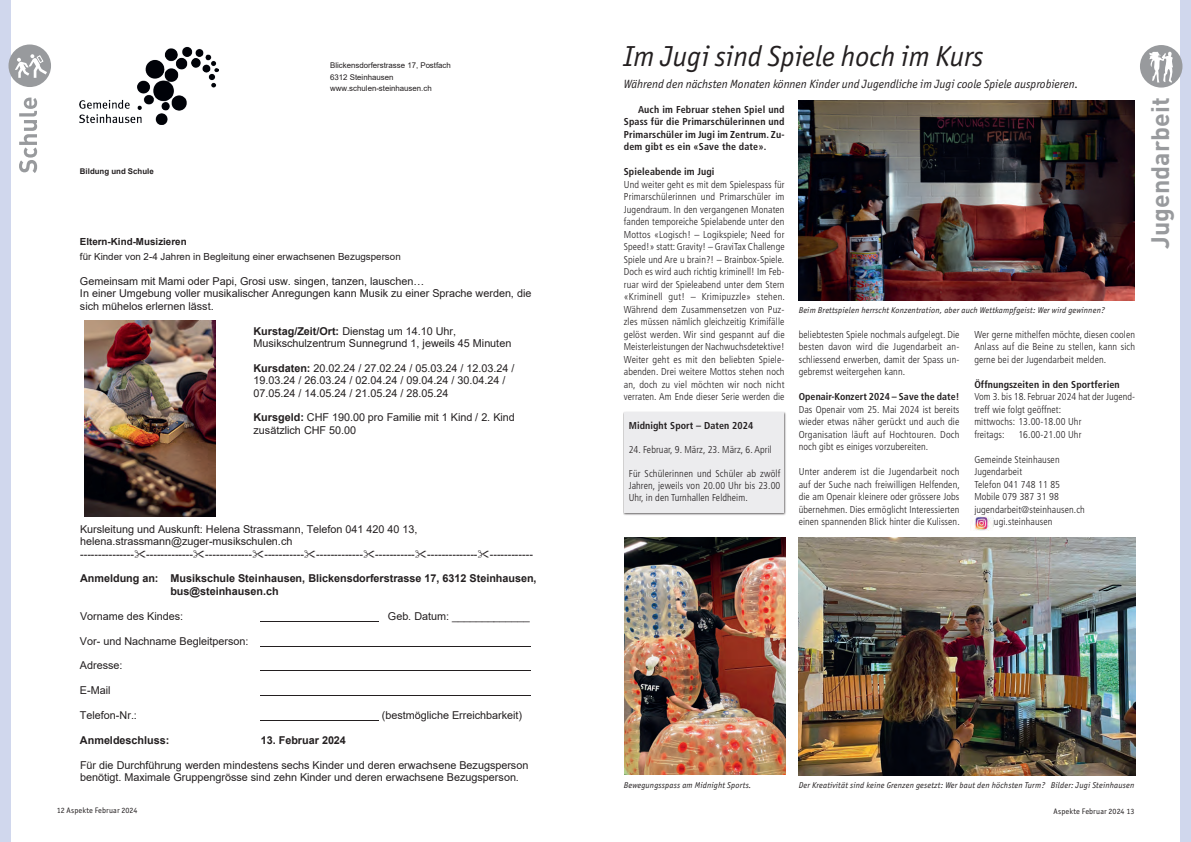
<style>
.page{position:relative;width:1191px;height:842px;background:#fff}
.page>*{position:absolute;margin:0;border:0;box-sizing:border-box;transform-origin:0 0}
.t1{font:italic 29px "Officina Sans ITC Pro";color:#231f20}
.t2{font:700 25px "DIN";color:#989a9d}
.t3{font:italic 12px "Officina Sans ITC Pro";color:#231f20}
.t4{font:10.8px/12.4px "Arial";color:#231f20}
.t5{font:700 10.8px/12.3px "Arial";color:#231f20}
.t6{font:300 condensed 10px/12.5px "Frutiger LT Std";letter-spacing:.01em;color:#231f20;text-align:justify}
.t7{font:700 condensed 10px/12.5px "Frutiger";letter-spacing:.01em;color:#231f20;text-align:justify}
.t8{font:9.8px "Arial";color:#231f20}
.t9{font:700 9.8px "Arial";color:#231f20}
.t10{font:italic 8.5px "Officina Sans ITC Pro";letter-spacing:.02em;color:#231f20}
.t11{font:8px "Officina Sans ITC Pro";letter-spacing:.015em;color:#231f20}
.t12{font:7.9px/11.3px "Arial";letter-spacing:-.005em;color:#231f20}
.t13{font:700 7.9px "Arial";color:#231f20}
.s1{font-weight:700}
</style>
<div class="page">
<div style="left:0;top:0;width:11px;height:842px;background:#d0d7ed"></div>
<div style="left:1179px;top:0;width:12px;height:842px;background:#d0d7ed"></div>
<img style="left:798px;top:100px;width:336px;height:200px">
<img style="left:798px;top:538px;width:337px;height:237px">
<img style="left:624px;top:538px;width:161px;height:236px">
<img style="left:970px;top:515px;width:22px;height:15px">
<div style="left:623px;top:411px;width:163px;height:105px;background:#231f20;opacity:.75"></div>
<div style="left:624px;top:413px;width:160px;height:100px;background:#ececee"></div>
<div style="left:1140px;top:45px;width:42px;height:43px;background:#989a9d;border-radius:50%"></div>
<svg style="left:1149px;top:51px;width:24px;height:32px"></svg>
<svg style="left:19px;top:98px;width:18px;height:75px"></svg>
<div style="left:9px;top:45px;width:42px;height:42px;background:#989a9d;border-radius:50%"></div>
<svg style="left:15px;top:54px;width:32px;height:24px"></svg>
<img style="left:80px;top:46px;width:139px;height:79px">
<img style="left:85px;top:320px;width:131px;height:197px">
<hr style="left:261px;top:621px;width:118px;height:1px;background:#231f20">
<hr style="left:261px;top:646px;width:270px;height:1px;background:#231f20">
<hr style="left:261px;top:670px;width:270px;height:1px;background:#231f20">
<hr style="left:261px;top:695px;width:270px;height:1px;background:#231f20">
<hr style="left:261px;top:720px;width:118px;height:1px;background:#231f20">
<p class="t13" style="left:80px;top:165px;width:75px">Bildung und Schule</p>
<p class="t12" style="left:330px;top:60px;width:122px">Blickensdorferstrasse 17, Postfach<br>6312 Steinhausen www.schulen-steinhausen.ch</p>
<p class="t9" style="left:80px;top:234px;width:108px">Eltern-Kind-Musizieren</p>
<p class="t8" style="left:80px;top:250px;width:322px">für Kinder von 2-4 Jahren in Begleitung einer erwachsenen Bezugsperson</p>
<p class="t4" style="left:80px;top:275px;width:453px">Gemeinsam mit Mami oder Papi, Grosi usw. singen, tanzen, lauschen…<br>In einer Umgebung voller musikalischer Anregungen kann Musik zu einer Sprache werden, die sich mühelos erlernen lässt.</p>
<p class="t4" style="left:253px;top:325px;width:259px"><span class="s1">Kurstag/Zeit/Ort:</span> Dienstag um 14.10 Uhr,<br>Musikschulzentrum Sunnegrund 1, jeweils 45 Minuten</p>
<p class="t4" style="left:253px;top:362px;width:262px"><span class="s1">Kursdaten:</span> 20.02.24 / 27.02.24 / 05.03.24 / 12.03.24 /<br>19.03.24 / 26.03.24 / 02.04.24 / 09.04.24 / 30.04.24 /<br>07.05.24 / 14.05.24 / 21.05.24 / 28.05.24</p>
<p class="t4" style="left:253px;top:411px;width:263px"><span class="s1">Kursgeld:</span> CHF 190.00 pro Familie mit 1 Kind / 2. Kind zusätzlich CHF 50.00</p>
<p class="t4" style="left:80px;top:523px;width:454px">Kursleitung und Auskunft: Helena Strassmann, Telefon 041 420 40 13, helena.strassmann@zuger-musikschulen.ch<br>--------------- ------------- ------------- ----------- ------------- ----------- -------------- ------------</p>
<p class="t5" style="left:170px;top:573px;width:368px;text-indent:-90px">Anmeldung an: Musikschule Steinhausen, Blickensdorferstrasse 17, 6312 Steinhausen, bus@steinhausen.ch</p>
<p class="t4" style="left:80px;top:610px;width:105px">Vorname des Kindes:</p>
<p class="t4" style="left:388px;top:610px;width:143px">Geb. Datum: _____________</p>
<p class="t4" style="left:80px;top:634px;width:170px">Vor- und Nachname Begleitperson:</p>
<p class="t4" style="left:80px;top:659px;width:44px">Adresse:</p>
<p class="t4" style="left:80px;top:684px;width:32px">E-Mail</p>
<p class="t4" style="left:80px;top:709px;width:58px">Telefon-Nr.:</p>
<p class="t4" style="left:382px;top:709px;width:142px">(bestmögliche Erreichbarkeit)</p>
<p class="t5" style="left:80px;top:734px;width:91px">Anmeldeschluss:</p>
<p class="t5" style="left:261px;top:734px;width:87px">13. Februar 2024</p>
<p class="t4" style="left:80px;top:758px;width:450px">Für die Durchführung werden mindestens sechs Kinder und deren erwachsene Bezugsperson benötigt. Maximale Gruppengrösse sind zehn Kinder und deren erwachsene Bezugsperson.</p>
<h1 class="t1" style="left:624px;top:39px;width:361px">Im Jugi sind Spiele hoch im Kurs</h1>
<p class="t3" style="left:624px;top:77px;width:456px">Während den nächsten Monaten können Kinder und Jugendliche im Jugi coole Spiele ausprobieren.</p>
<p class="t7" style="left:624px;top:103px;width:162px;text-indent:14px">Auch im Februar stehen Spiel und Spass für die Primarschülerinnen und Primarschüler im Jugi im Zentrum. Zu&shy;dem gibt es ein «Save the date».</p>
<p class="t7" style="left:624px;top:165px;width:92px">Spieleabende im Jugi</p>
<p class="t6" style="left:624px;top:178px;width:163px">Und weiter geht es mit dem Spielespass für Primarschülerinnen und Primarschüler im Jugendraum. In den vergangenen Monaten fanden temporeiche Spielabende unter den Mottos «Logisch! – Logikspiele; Need for Speed!» statt: Gravity! – GraviTax Challenge Spiele und Are u brain?! – Brainbox-Spiele.<br>Doch es wird auch richtig kriminell! Im Feb&shy;ruar wird der Spieleabend unter dem Stern «Kriminell gut! – Krimipuzzle» stehen.<br>Während dem Zusammensetzen von Puz&shy;zles müssen nämlich gleichzeitig Krimifälle gelöst werden. Wir sind gespannt auf die Meisterleistungen der Nachwuchsdetektive!<br>Weiter geht es mit den beliebten Spiele&shy;abenden. Drei weitere Mottos stehen noch an, doch zu viel möchten wir noch nicht verraten. Am Ende dieser Serie werden die</p>
<p class="t7" style="left:629px;top:419px;width:126px">Midnight Sport – Daten 2024</p>
<p class="t6" style="left:629px;top:443px;width:145px">24. Februar, 9. März, 23. März, 6. April</p>
<p class="t6" style="left:629px;top:467px;width:153px;line-height:12px">Für Schülerinnen und Schüler ab zwölf Jahren, jeweils von 20.00 Uhr bis 23.00<br>Uhr, in den Turnhallen Feldheim.</p>
<p class="t10" style="left:798px;top:305px;width:308px">Beim Brettspielen herrscht Konzentration, aber auch Wettkampfgeist: Wer wird gewinnen?</p>
<p class="t6" style="left:798px;top:328px;width:162px">beliebtesten Spiele nochmals aufgelegt. Die besten davon wird die Jugendarbeit an&shy;schliessend erwerben, damit der Spass un&shy;gebremst weitergehen kann.</p>
<p class="t7" style="left:798px;top:390px;width:162px">Openair-Konzert 2024 – Save the date!</p>
<p class="t6" style="left:798px;top:403px;width:162px">Das Openair vom 25. Mai 2024 ist bereits wieder etwas näher gerückt und auch die Organisation läuft auf Hochtouren. Doch noch gibt es einiges vorzubereiten.</p>
<p class="t6" style="left:798px;top:465px;width:163px">Unter anderem ist die Jugendarbeit noch auf der Suche nach freiwilligen Helfenden, die am Openair kleinere oder grössere Jobs übernehmen. Dies ermöglicht Interessierten einen spannenden Blick hinter die Kulissen.</p>
<p class="t6" style="left:974px;top:328px;width:162px">Wer gerne mithelfen möchte, diesen coolen Anlass auf die Beine zu stellen, kann sich gerne bei der Jugendarbeit melden.</p>
<p class="t7" style="left:974px;top:378px;width:147px">Öffnungszeiten in den Sportferien</p>
<p class="t6" style="left:974px;top:390px;width:162px;text-align:left">Vom 3. bis 18. Februar 2024 hat der Jugend&shy;treff wie folgt geöffnet:<br>mittwochs: 13.00-18.00 Uhr<br>freitags:</p>
<p class="t6" style="left:1018px;top:428px;width:65px">16.00-21.00 Uhr</p>
<p class="t6" style="left:974px;top:453px;width:87px">Gemeinde Steinhausen</p>
<p class="t6" style="left:974px;top:465px;width:49px">Jugendarbeit</p>
<p class="t6" style="left:974px;top:478px;width:87px">Telefon 041 748 11 85</p>
<p class="t6" style="left:974px;top:490px;width:86px">Mobile 079 387 31 98</p>
<p class="t6" style="left:974px;top:503px;width:112px">jugendarbeit@steinhausen.ch</p>
<p class="t6" style="left:991px;top:515px;width:62px">jugi.steinhausen</p>
<p class="t10" style="left:624px;top:780px;width:129px">Bewegungsspass am Midnight Sports.</p>
<p class="t10" style="left:798px;top:780px;width:337px">Der Kreativität sind keine Grenzen gesetzt: Wer baut den höchsten Turm? Bilder: Jugi Steinhausen</p>
<p class="t11" style="left:57px;top:806px;width:82px">12 Aspekte Februar 2024</p>
<p class="t11" style="left:1053px;top:806px;width:82px">Aspekte Februar 2024 13</p>
<h2 class="t2" style="left:1143px;top:249px;width:153px;rotate:-90deg">Jugendarbeit</h2>
</div>
